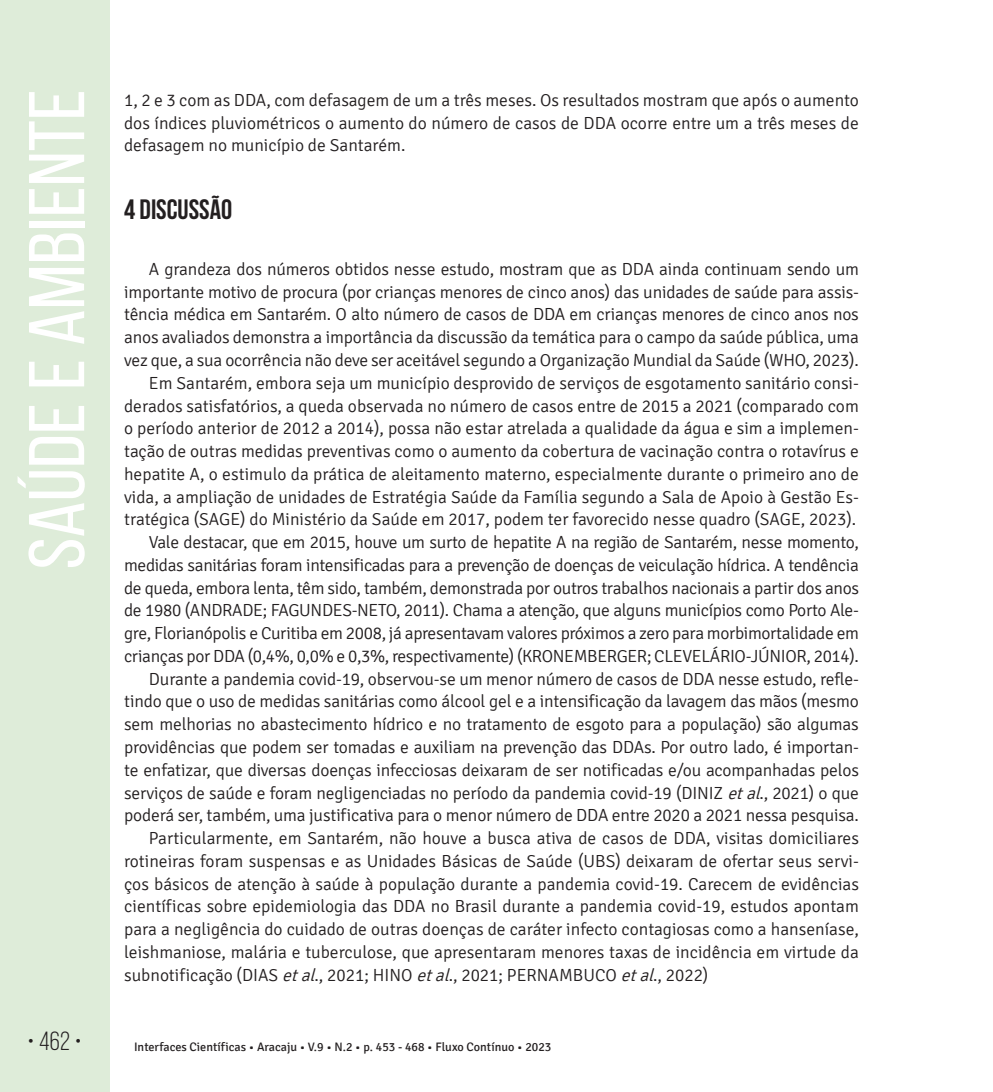
<style>
.page{position:relative;width:993px;height:1092px;background:#fff}
.page>*{position:absolute;margin:0;border:0;box-sizing:border-box;transform-origin:0 0}
.t1{font:78.75px "Bebas Neue";color:#fff;scale:1.09 1}
.t2{font:700 28px "Bebas Neue";color:#231f20}
.t3{font:26.25px "Bebas Neue";color:#231f20}
.t4{font:300 17.5px/22.8px "Signika";letter-spacing:-.01em;color:#231f20;text-align:justify}
.t5{font:12.25px "Signika";color:#231f20}
.s1{font-style:italic}
</style>
<div class="page">
<div style="left:0;top:0;width:109px;height:1091px;background:#deecd9"></div>
<h1 class="t1" style="left:14px;top:569px;width:442px;rotate:-90deg">Saúde e Ambiente</h1>
<p class="t4" style="left:124px;top:89px;width:736px">1, 2 e 3 com as DDA, com defasagem de um a três meses. Os resultados mostram que após o aumento dos índices pluviométricos o aumento do número de casos de DDA ocorre entre um a três meses de defasagem no município de Santarém.</p>
<h2 class="t2" style="left:124px;top:193px;width:110px">4 DISCUSSÃO</h2>
<p class="t4" style="left:149px;top:258px;width:711px">A grandeza dos números obtidos nesse estudo, mostram que as DDA ainda continuam sendo um</p>
<p class="t4" style="left:124px;top:281px;width:736px">importante motivo de procura (por crianças menores de cinco anos) das unidades de saúde para assis-</p>
<p class="t4" style="left:124px;top:303px;width:736px">tência médica em Santarém. O alto número de casos de DDA em crianças menores de cinco anos nos</p>
<p class="t4" style="left:124px;top:326px;width:736px">anos avaliados demonstra a importância da discussão da temática para o campo da saúde pública, uma</p>
<p class="t4" style="left:124px;top:349px;width:736px">vez que, a sua ocorrência não deve ser aceitável segundo a Organização Mundial da Saúde (WHO, 2023).</p>
<p class="t4" style="left:149px;top:372px;width:711px">Em Santarém, embora seja um município desprovido de serviços de esgotamento sanitário consi-</p>
<p class="t4" style="left:124px;top:394px;width:736px">derados satisfatórios, a queda observada no número de casos entre de 2015 a 2021 (comparado com</p>
<p class="t4" style="left:124px;top:417px;width:736px">o período anterior de 2012 a 2014), possa não estar atrelada a qualidade da água e sim a implemen-</p>
<p class="t4" style="left:124px;top:440px;width:736px">tação de outras medidas preventivas como o aumento da cobertura de vacinação contra o rotavírus e</p>
<p class="t4" style="left:124px;top:463px;width:736px">hepatite A, o estimulo da prática de aleitamento materno, especialmente durante o primeiro ano de</p>
<p class="t4" style="left:124px;top:485px;width:736px">vida, a ampliação de unidades de Estratégia Saúde da Família segundo a Sala de Apoio à Gestão Es-</p>
<p class="t4" style="left:124px;top:508px;width:733px">tratégica (SAGE) do Ministério da Saúde em 2017, podem ter favorecido nesse quadro ( SAGE, 2023).</p>
<p class="t4" style="left:149px;top:531px;width:711px">Vale destacar, que em 2015, houve um surto de hepatite A na região de Santarém, nesse momento,</p>
<p class="t4" style="left:124px;top:554px;width:736px">medidas sanitárias foram intensificadas para a prevenção de doenças de veiculação hídrica. A tendência</p>
<p class="t4" style="left:124px;top:576px;width:736px">de queda, embora lenta, têm sido, também, demonstrada por outros trabalhos nacionais a partir dos anos</p>
<p class="t4" style="left:124px;top:599px;width:736px">de 1980 ( ANDRADE; FAGUNDES-NETO, 2011). Chama a atenção, que alguns municípios como Porto Ale-</p>
<p class="t4" style="left:124px;top:622px;width:736px">gre, Florianópolis e Curitiba em 2008, já apresentavam valores próximos a zero para morbimortalidade em</p>
<p class="t4" style="left:124px;top:645px;width:736px">crianças por DDA (0,4%, 0,0% e 0,3%, respectivamente) ( KRONEMBERGER; CLEVELÁRIO-JÚNIOR, 2014).</p>
<p class="t4" style="left:149px;top:667px;width:711px">Durante a pandemia covid-19, observou-se um menor número de casos de DDA nesse estudo, refle-</p>
<p class="t4" style="left:124px;top:690px;width:736px">tindo que o uso de medidas sanitárias como álcool gel e a intensificação da lavagem das mãos (mesmo</p>
<p class="t4" style="left:124px;top:713px;width:736px">sem melhorias no abastecimento hídrico e no tratamento de esgoto para a população) são algumas</p>
<p class="t4" style="left:124px;top:736px;width:736px">providências que podem ser tomadas e auxiliam na prevenção das DDAs. Por outro lado, é importan-</p>
<p class="t4" style="left:124px;top:758px;width:736px">te enfatizar, que diversas doenças infecciosas deixaram de ser notificadas e/ou acompanhadas pelos</p>
<p class="t4" style="left:124px;top:781px;width:736px">serviços de saúde e foram negligenciadas no período da pandemia covid-19 (DINIZ <span class="s1">etal</span>., 2021) o que</p>
<p class="t4" style="left:124px;top:804px;width:736px">poderá ser, também, uma justificativa para o menor número de DDA entre 2020 a 2021 nessa pesquisa.</p>
<p class="t4" style="left:149px;top:827px;width:711px">Particularmente, em Santarém, não houve a busca ativa de casos de DDA, visitas domiciliares</p>
<p class="t4" style="left:124px;top:849px;width:736px">rotineiras foram suspensas e as Unidades Básicas de Saúde (UBS) deixaram de ofertar seus servi-</p>
<p class="t4" style="left:124px;top:872px;width:736px">ços básicos de atenção à saúde à população durante a pandemia covid-19. Carecem de evidências</p>
<p class="t4" style="left:124px;top:895px;width:736px">científicas sobre epidemiologia das DDA no Brasil durante a pandemia covid-19, estudos apontam</p>
<p class="t4" style="left:124px;top:918px;width:736px">para a negligência do cuidado de outras doenças de caráter infecto contagiosas como a hanseníase,</p>
<p class="t4" style="left:124px;top:940px;width:736px">leishmaniose, malária e tuberculose, que apresentaram menores taxas de incidência em virtude da</p>
<p class="t4" style="left:124px;top:963px;width:585px">subnotificação (DIAS <span class="s1">etal</span>., 2021; HINO <span class="s1">etal</span>., 2021; PERNAMBUCO <span class="s1">etal</span>., 2022)</p>
<h3 class="t3" style="left:28px;top:1026px;width:56px">• 462 •</h3>
<p class="t5" style="left:134px;top:1040px;width:418px">Interfaces Científicas • Aracaju • V.9 • N.2 • p. 453 - 468 • Fluxo Contínuo • 2023</p>
</div>
